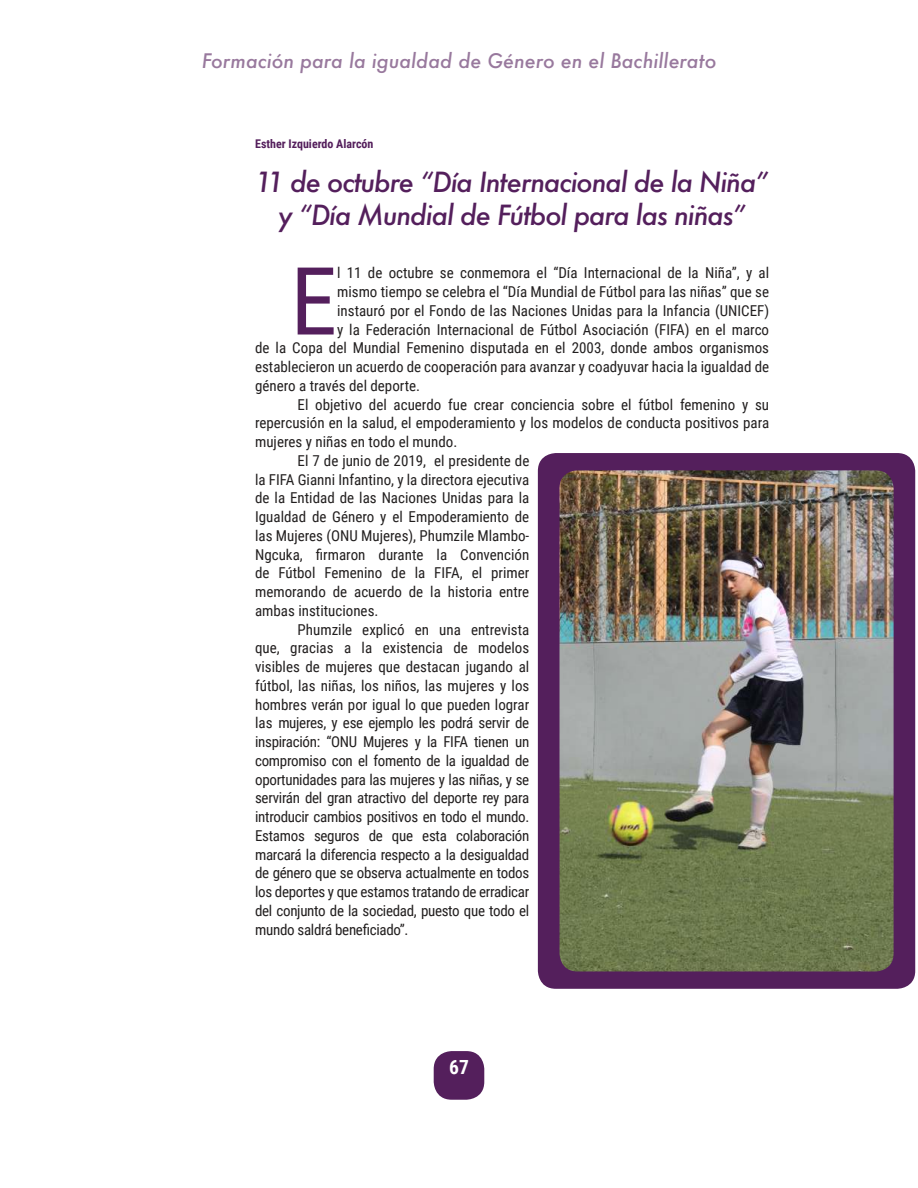
<style>
.page{position:relative;width:918px;height:1188px;background:#fff}
.page>*{position:absolute;margin:0;border:0;box-sizing:border-box;transform-origin:0 0}
.t1{font:94.05px "Roboto Condensed";color:#541f5c}
.t2{font:italic 500 27px/32.4px "Futura";letter-spacing:-.04em;color:#541f5c;text-align:center}
.t3{font:italic 500 19.5px "Futura";color:#541f5c}
.t4{font:700 19.5px "Roboto Condensed";color:#fff}
.t5{font:15px "Roboto Condensed";color:#221f1f}
.t6{font:15px "Roboto Condensed";letter-spacing:-.02em;color:#221f1f}
.t7{font:700 12px "Roboto Condensed";color:#541f5c}
</style>
<div class="page">
<div style="left:538px;top:453px;width:377px;height:536px;background:#541f5c;border-radius:18px"></div>
<img style="left:560px;top:470px;width:334px;height:501px">
<div style="left:434px;top:1051px;width:50px;height:49px;background:#541f5c;border-radius:18px"></div>
<h3 class="t3" style="left:202px;top:52px;width:516px">Formación para la igualdad de Género en el Bachillerato</h3>
<p class="t7" style="left:255px;top:138px;width:120px">Esther Izquierdo Alarcón</p>
<h2 class="t2" style="left:256px;top:166px;width:514px">11 de octubre “Día Internacional de la Niña” y “Día Mundial de Fútbol para las niñas”</h2>
<h1 class="t1" style="left:290px;top:258px;width:48px">E</h1>
<p class="t5" style="left:337px;top:262px;width:434px">l 11 de octubre se conmemora el “Día Internacional de la Niña”, y al</p>
<p class="t5" style="left:337px;top:281px;width:433px">mismo tiempo se celebra el “Día Mundial de Fútbol para las niñas” que se</p>
<p class="t5" style="left:337px;top:304px;width:434px">instauró por el Fondo de las Naciones Unidas para la Infancia (UNICEF)</p>
<p class="t5" style="left:337px;top:322px;width:434px">y la Federación Internacional de Fútbol Asociación (FIFA) en el marco</p>
<p class="t5" style="left:255px;top:341px;width:516px">de la Copa del Mundial Femenino disputada en el 2003, donde ambos organismos</p>
<p class="t5" style="left:255px;top:360px;width:516px">establecieron un acuerdo de cooperación para avanzar y coadyuvar hacia la igualdad de</p>
<p class="t5" style="left:255px;top:379px;width:167px">género a través del deporte.</p>
<p class="t5" style="left:298px;top:397px;width:473px">El objetivo del acuerdo fue crear conciencia sobre el fútbol femenino y su</p>
<p class="t5" style="left:255px;top:416px;width:516px">repercusión en la salud, el empoderamiento y los modelos de conducta positivos para</p>
<p class="t5" style="left:255px;top:435px;width:204px">mujeres y niñas en todo el mundo.</p>
<p class="t5" style="left:298px;top:454px;width:233px">El 7 de junio de 2019, el presidente de</p>
<p class="t5" style="left:255px;top:472px;width:276px">la FIFA Gianni Infantino, y la directora ejecutiva</p>
<p class="t5" style="left:255px;top:491px;width:276px">de la Entidad de las Naciones Unidas para la</p>
<p class="t5" style="left:255px;top:510px;width:276px">Igualdad de Género y el Empoderamiento de</p>
<p class="t5" style="left:255px;top:529px;width:276px">las Mujeres (ONU Mujeres), Phumzile Mlambo-</p>
<p class="t5" style="left:255px;top:544px;width:276px">Ngcuka, firmaron durante la Convención</p>
<p class="t5" style="left:255px;top:566px;width:276px">de Fútbol Femenino de la FIFA, el primer</p>
<p class="t5" style="left:255px;top:585px;width:276px">memorando de acuerdo de la historia entre</p>
<p class="t5" style="left:255px;top:604px;width:125px">ambas instituciones.</p>
<p class="t5" style="left:298px;top:622px;width:233px">Phumzile explicó en una entrevista</p>
<p class="t5" style="left:255px;top:641px;width:276px">que, gracias a la existencia de modelos</p>
<p class="t5" style="left:255px;top:660px;width:276px">visibles de mujeres que destacan jugando al</p>
<p class="t5" style="left:255px;top:679px;width:276px">fútbol, las niñas, los niños, las mujeres y los</p>
<p class="t5" style="left:255px;top:697px;width:276px">hombres verán por igual lo que pueden lograr</p>
<p class="t6" style="left:255px;top:716px;width:276px">las mujeres, y ese ejemplo les podrá servir de</p>
<p class="t6" style="left:255px;top:731px;width:276px">inspiración: “ONU Mujeres y la FIFA tienen un</p>
<p class="t6" style="left:255px;top:754px;width:276px">compromiso con el fomento de la igualdad de</p>
<p class="t6" style="left:255px;top:772px;width:276px">oportunidades para las mujeres y las niñas, y se</p>
<p class="t6" style="left:255px;top:791px;width:276px">servirán del gran atractivo del deporte rey para</p>
<p class="t6" style="left:255px;top:810px;width:276px">introducir cambios positivos en todo el mundo.</p>
<p class="t6" style="left:255px;top:829px;width:276px">Estamos seguros de que esta colaboración</p>
<p class="t6" style="left:255px;top:847px;width:276px">marcará la diferencia respecto a la desigualdad</p>
<p class="t6" style="left:255px;top:866px;width:276px">de género que se observa actualmente en todos</p>
<p class="t6" style="left:255px;top:885px;width:276px">los deportes y que estamos tratando de erradicar</p>
<p class="t6" style="left:255px;top:904px;width:276px">del conjunto de la sociedad, puesto que todo el</p>
<p class="t6" style="left:255px;top:919px;width:155px">mundo saldrá beneficiado”.</p>
<h3 class="t4" style="left:449px;top:1059px;width:21px">67</h3>
</div>
